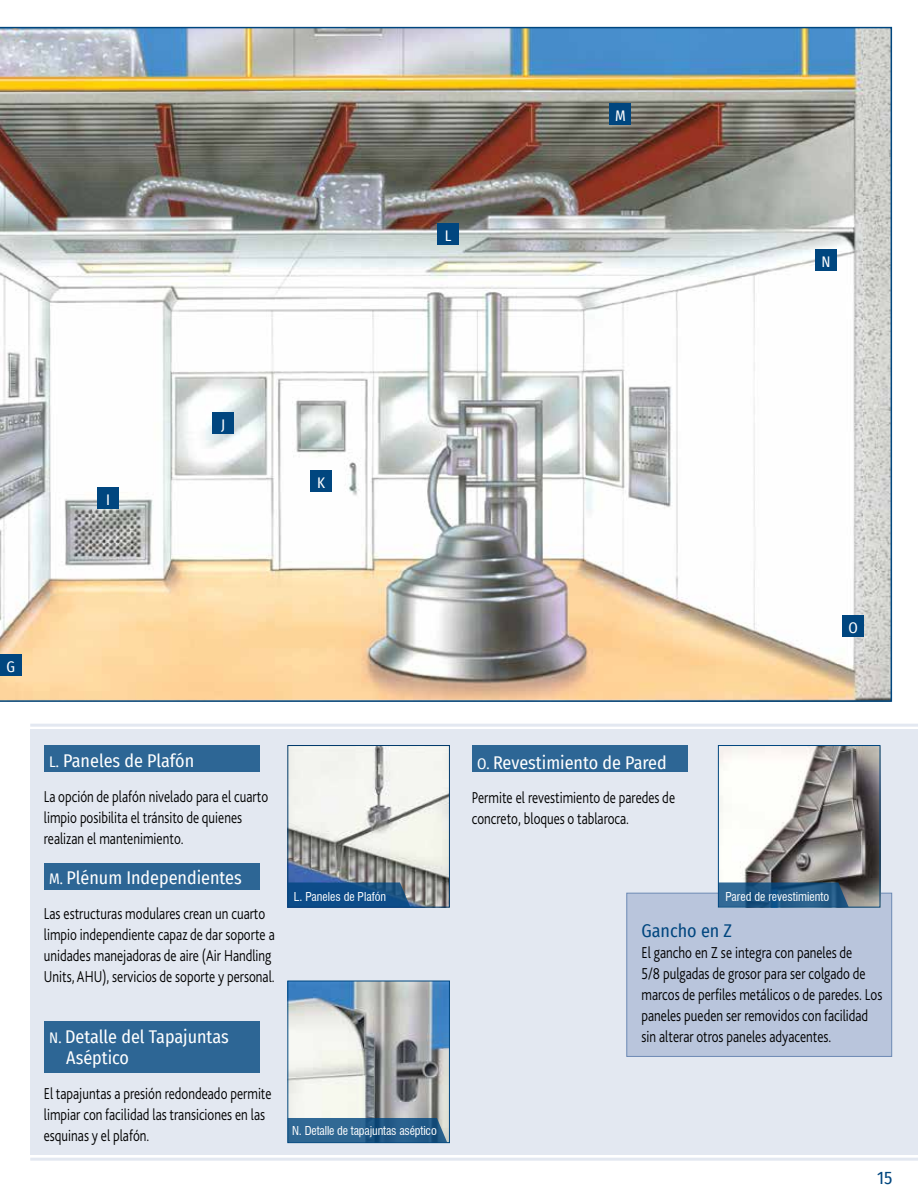
<style>
.page{position:relative;width:918px;height:1188px;background:#fff}
.page>*{position:absolute;margin:0;border:0;box-sizing:border-box;transform-origin:0 0}
.t1{font:18px/21px "Fira Sans Condensed";color:#fff}
.t2{font:18px "Fira Sans Condensed";color:#00467f}
.t3{font:300 16.5px/21px "Bliss 2";color:#000;scale:.8 1}
.t4{font:15px "Fira Sans Condensed";color:#fff}
.t5{font:condensed 12px "Swiss 721 BT";color:#fff}
.s1{font-size:15px}
</style>
<div class="page">
<div style="left:30px;top:729px;width:888px;height:426px;background:#e3e8f1"></div>
<hr style="left:30px;top:724px;width:888px;height:3px;background:#b9c5dc">
<hr style="left:30px;top:1158px;width:888px;height:3px;background:#b9c5dc">
<div style="left:626px;top:893px;width:266px;height:164px;background:#b9c5dc;border:1px solid #6c89b4"></div>
<img style="left:0;top:27px;width:892px;height:675px">
<div style="left:44px;top:745px;width:216px;height:27px;background:#2d6695"></div>
<div style="left:472px;top:745px;width:216px;height:27px;background:#2d6695"></div>
<div style="left:44px;top:863px;width:216px;height:27px;background:#2d6695"></div>
<div style="left:44px;top:1021px;width:216px;height:52px;background:#2d6695"></div>
<img style="left:290px;top:983px;width:158px;height:158px">
<div style="left:288px;top:981px;width:162px;height:162px;border:1px solid #00467f"></div>
<svg style="left:288px;top:1118px;width:159px;height:24px;background:#2c638e"></svg>
<img style="left:290px;top:747px;width:158px;height:158px">
<div style="left:288px;top:745px;width:162px;height:162px;border:1px solid #00396b"></div>
<svg style="left:288px;top:882px;width:122px;height:25px;background:#165188"></svg>
<img style="left:720px;top:747px;width:158px;height:158px">
<div style="left:718px;top:745px;width:162px;height:162px;border:1px solid #00467f"></div>
<svg style="left:718px;top:882px;width:131px;height:25px;background:#265a85"></svg>
<div style="left:610px;top:104px;width:21px;height:21px;background:#00467f"></div>
<div style="left:437px;top:223px;width:22px;height:22px;background:#00467f"></div>
<div style="left:0;top:654px;width:22px;height:22px;background:#00467f"></div>
<div style="left:97px;top:487px;width:22px;height:22px;background:#00467f"></div>
<div style="left:212px;top:412px;width:22px;height:22px;background:#00467f"></div>
<div style="left:310px;top:470px;width:22px;height:22px;background:#00467f"></div>
<div style="left:842px;top:615px;width:22px;height:22px;background:#00467f"></div>
<div style="left:815px;top:249px;width:22px;height:22px;background:#00467f"></div>
<p class="t4" style="left:445px;top:224px;width:8px">L</p>
<p class="t4" style="left:615px;top:105px;width:12px">M</p>
<p class="t4" style="left:822px;top:251px;width:11px">N</p>
<p class="t4" style="left:106px;top:489px;width:5px">I</p>
<p class="t4" style="left:221px;top:414px;width:6px">J</p>
<p class="t4" style="left:317px;top:472px;width:9px">K</p>
<p class="t4" style="left:7px;top:656px;width:10px">G</p>
<p class="t4" style="left:848px;top:617px;width:11px">O</p>
<p class="t1" style="left:49px;top:750px;width:146px"><span class="s1">L.</span> Paneles de Plafón</p>
<p class="t3" style="left:44px;top:785px;width:282px">La opción de plafón nivelado para el cuarto limpio posibilita el tránsito de quienes realizan el mantenimiento.</p>
<p class="t1" style="left:49px;top:867px;width:194px"><span class="s1">M.</span> Plénum Independientes</p>
<p class="t3" style="left:44px;top:902px;width:290px">Las estructuras modulares crean un cuarto limpio independiente capaz de dar soporte a unidades manejadoras de aire (Air Handling Units, AHU), servicios de soporte y personal.</p>
<p class="t1" style="left:66px;top:1026px;width:164px;text-indent:-17px"><span class="s1">N.</span> Detalle del Tapajuntas<br>Aséptico</p>
<p class="t3" style="left:44px;top:1082px;width:286px">El tapajuntas a presión redondeado permite limpiar con facilidad las transiciones en las esquinas y el plafón.</p>
<p class="t1" style="left:477px;top:751px;width:191px"><span class="s1">O.</span> Revestimiento de Pared</p>
<p class="t3" style="left:472px;top:787px;width:256px">Permite el revestimiento de paredes de concreto, bloques o tablaroca.</p>
<p class="t5" style="left:294px;top:889px;width:94px">L. Paneles de Plafón</p>
<p class="t5" style="left:726px;top:889px;width:105px">Pared de revestimiento</p>
<p class="t5" style="left:292px;top:1124px;width:146px">N. Detalle de tapajuntas aséptico</p>
<p class="t2" style="left:642px;top:917px;width:92px">Gancho en Z</p>
<p class="t3" style="left:642px;top:941px;width:303px">El gancho en Z se integra con paneles de<br>5/8 pulgadas de grosor para ser colgado de marcos de perfiles metálicos o de paredes. Los paneles pueden ser removidos con facilidad sin alterar otros paneles adyacentes.</p>
<p class="t2" style="left:877px;top:1164px;width:17px">15</p>
</div>
